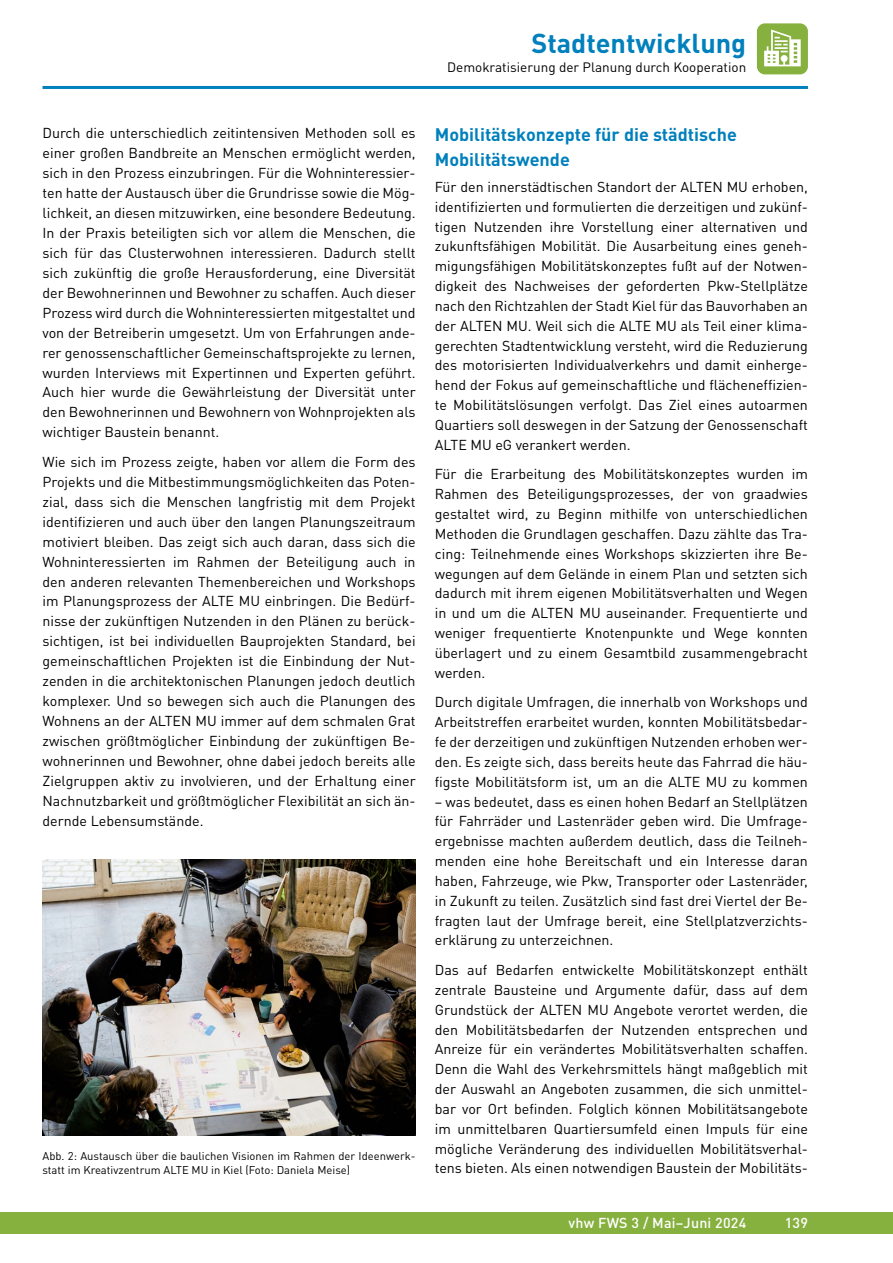
<style>
.page{position:relative;width:893px;height:1263px;background:#fff}
.page>*{position:absolute;margin:0;border:0;box-sizing:border-box;transform-origin:0 0}
.t1{font:700 27px "DIN Pro";color:#0080bc}
.t2{font:700 18px/24.3px "DIN Pro";color:#0080bc}
.t3{font:14.25px/19.8px "DIN Pro";color:#000;text-align:justify}
.t4{font:500 14.25px "DIN Pro";letter-spacing:.015em;color:#fff}
.t5{font:13.5px "DIN Pro";color:#000}
.t6{font:11.25px/14px "DIN Pro";color:#000}
</style>
<div class="page">
<div style="left:0;top:1212px;width:893px;height:21px;background:#87b13f"></div>
<hr style="left:43px;top:86px;width:765px;height:3px;background:#0080bc">
<div style="left:757px;top:23px;width:51px;height:51px;background:#87b13f;border-radius:8px"></div>
<svg style="left:764px;top:30px;width:37px;height:36px"></svg>
<img style="left:43px;top:859px;width:373px;height:276px">
<h1 class="t1" style="left:531px;top:25px;width:216px">Stadtentwicklung</h1>
<p class="t5" style="left:447px;top:58px;width:301px">Demokratisierung der Planung durch Kooperation</p>
<p class="t3" style="left:43px;top:123px;width:375px">Durch die unterschiedlich zeitintensiven Methoden soll es einer großen Bandbreite an Menschen ermöglicht werden, sich in den Prozess einzubringen. Für die Wohninteressier&shy;ten hatte der Austausch über die Grundrisse sowie die Mög&shy;lichkeit, an diesen mitzuwirken, eine besondere Bedeutung.<br>In der Praxis beteiligten sich vor allem die Menschen, die sich für das Clusterwohnen interessieren. Dadurch stellt sich zukünftig die große Herausforderung, eine Diversität der Bewohnerinnen und Bewohner zu schaffen. Auch dieser Prozess wird durch die Wohninteressierten mitgestaltet und von der Betreiberin umgesetzt. Um von Erfahrungen ande&shy;rer genossenschaftlicher Gemeinschaftsprojekte zu lernen, wurden Interviews mit Expertinnen und Experten geführt.<br>Auch hier wurde die Gewährleistung der Diversität unter den Bewohnerinnen und Bewohnern von Wohnprojekten als wichtiger Baustein benannt.</p>
<p class="t3" style="left:43px;top:451px;width:375px">Wie sich im Prozess zeigte, haben vor allem die Form des Projekts und die Mitbestimmungsmöglichkeiten das Poten&shy;zial, dass sich die Menschen langfristig mit dem Projekt identifizieren und auch über den langen Planungszeitraum motiviert bleiben. Das zeigt sich auch daran, dass sich die Wohninteressierten im Rahmen der Beteiligung auch in den anderen relevanten Themenbereichen und Workshops im Planungsprozess der ALTE MU einbringen. Die Bedürf&shy;nisse der zukünftigen Nutzenden in den Plänen zu berück&shy;sichtigen, ist bei individuellen Bauprojekten Standard, bei gemeinschaftlichen Projekten ist die Einbindung der Nut&shy;zenden in die architektonischen Planungen jedoch deutlich komplexer. Und so bewegen sich auch die Planungen des Wohnens an der ALTEN MU immer auf dem schmalen Grat zwischen größtmöglicher Einbindung der zukünftigen Be&shy;wohnerinnen und Bewohner, ohne dabei jedoch bereits alle Zielgruppen aktiv zu involvieren, und der Erhaltung einer Nachnutzbarkeit und größtmöglicher Flexibilität an sich än&shy;dernde Lebensumstände.</p>
<p class="t6" style="left:43px;top:1148px;width:375px">Abb. 2: Austausch über die baulichen Visionen im Rahmen der Ideenwerk&shy;statt im Kreativzentrum ALTE MU in Kiel (Foto: Daniela Meise)</p>
<p class="t2" style="left:435px;top:122px;width:304px">Mobilitätskonzepte für die städtische<br>Mobilitätswende</p>
<p class="t3" style="left:435px;top:176px;width:375px">Für den innerstädtischen Standort der ALTEN MU erhoben, identifizierten und formulierten die derzeitigen und zukünf&shy;tigen Nutzenden ihre Vorstellung einer alternativen und zukunftsfähigen Mobilität. Die Ausarbeitung eines geneh&shy;migungsfähigen Mobilitätskonzeptes fußt auf der Notwen&shy;digkeit des Nachweises der geforderten Pkw-Stellplätze nach den Richtzahlen der Stadt Kiel für das Bauvorhaben an der ALTEN MU. Weil sich die ALTE MU als Teil einer klima&shy;gerechten Stadtentwicklung versteht, wird die Reduzierung des motorisierten Individualverkehrs und damit einherge&shy;hend der Fokus auf gemeinschaftliche und flächeneffizien&shy;te Mobilitätslösungen verfolgt. Das Ziel eines autoarmen Quartiers soll deswegen in der Satzung der Genossenschaft ALTE MU eG verankert werden.</p>
<p class="t3" style="left:435px;top:464px;width:375px">Für die Erarbeitung des Mobilitätskonzeptes wurden im Rahmen des Beteiligungsprozesses, der von graadwies gestaltet wird, zu Beginn mithilfe von unterschiedlichen Methoden die Grundlagen geschaffen. Dazu zählte das Tra&shy;cing: Teilnehmende eines Workshops skizzierten ihre Be&shy;wegungen auf dem Gelände in einem Plan und setzten sich dadurch mit ihrem eigenen Mobilitätsverhalten und Wegen in und um die ALTEN MU auseinander. Frequentierte und weniger frequentierte Knotenpunkte und Wege konnten überlagert und zu einem Gesamtbild zusammengebracht werden.</p>
<p class="t3" style="left:435px;top:692px;width:375px">Durch digitale Umfragen, die innerhalb von Workshops und Arbeitstreffen erarbeitet wurden, konnten Mobilitätsbedar&shy;fe der derzeitigen und zukünftigen Nutzenden erhoben wer&shy;den. Es zeigte sich, dass bereits heute das Fahrrad die häu&shy;figste Mobilitätsform ist, um an die ALTE MU zu kommen</p>
<p class="t3" style="left:435px;top:791px;width:375px">– was bedeutet, dass es einen hohen Bedarf an Stellplätzen für Fahrräder und Lastenräder geben wird. Die Umfrage&shy;ergebnisse machten außerdem deutlich, dass die Teilneh&shy;menden eine hohe Bereitschaft und ein Interesse daran haben, Fahrzeuge, wie Pkw, Transporter oder Lastenräder, in Zukunft zu teilen. Zusätzlich sind fast drei Viertel der Be&shy;fragten laut der Umfrage bereit, eine Stellplatzverzichts&shy;erklärung zu unterzeichnen.</p>
<p class="t3" style="left:435px;top:959px;width:375px">Das auf Bedarfen entwickelte Mobilitätskonzept enthält zentrale Bausteine und Argumente dafür, dass auf dem Grundstück der ALTEN MU Angebote verortet werden, die den Mobilitätsbedarfen der Nutzenden entsprechen und Anreize für ein verändertes Mobilitätsverhalten schaffen.<br>Denn die Wahl des Verkehrsmittels hängt maßgeblich mit der Auswahl an Angeboten zusammen, die sich unmittel&shy;bar vor Ort befinden. Folglich können Mobilitätsangebote im unmittelbaren Quartiersumfeld einen Impuls für eine mögliche Veränderung des individuellen Mobilitätsverhal&shy;tens bieten. Als einen notwendigen Baustein der Mobilitäts-</p>
<p class="t4" style="left:568px;top:1213px;width:179px">vhw FWS 3 / Mai–Juni 2024</p>
<p class="t4" style="left:785px;top:1213px;width:25px">139</p>
</div>
